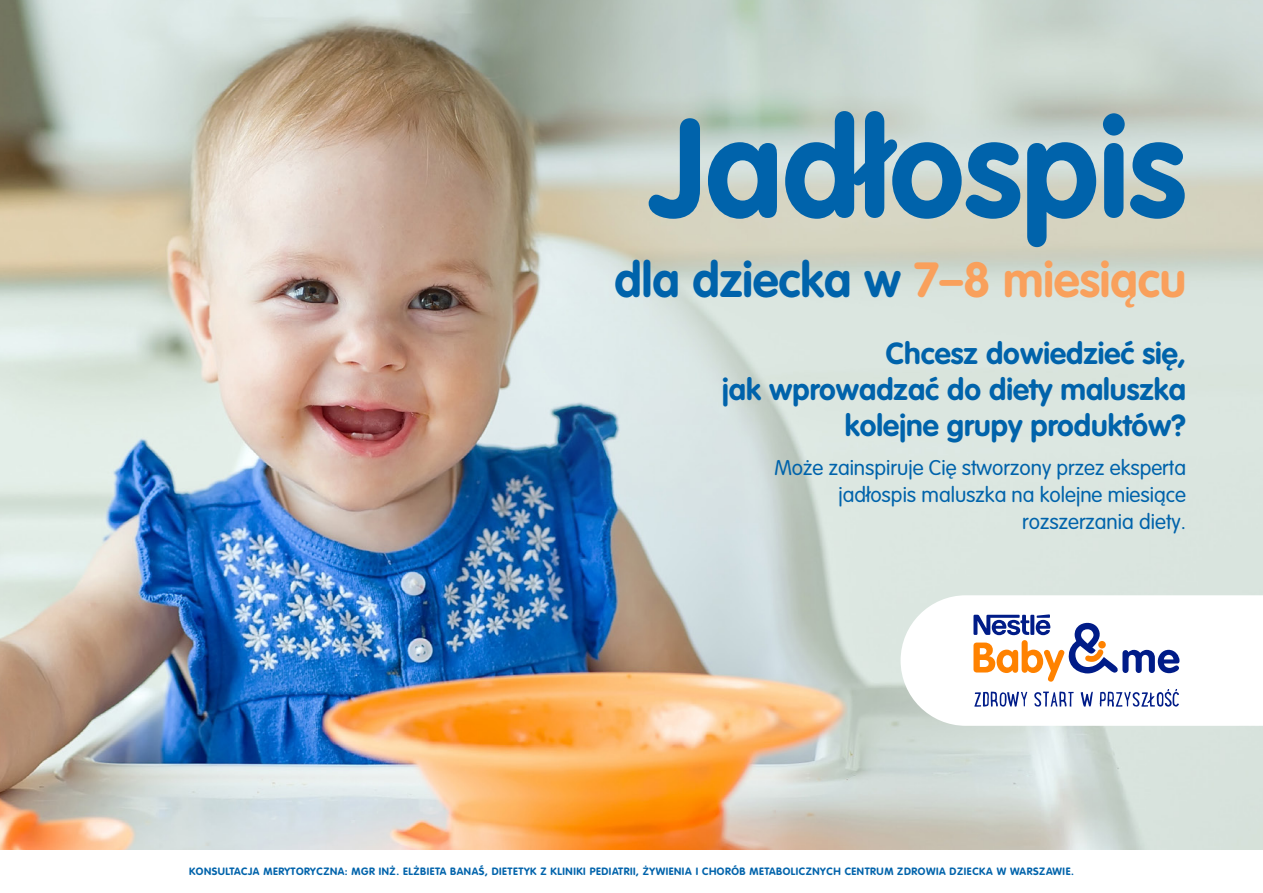
<style>
.page{position:relative;width:1263px;height:893px;background:#fff}
.page>*{position:absolute;margin:0;border:0;box-sizing:border-box;transform-origin:0 0}
.t1{font:700 137.7px "VAG Rounded LT Pro";color:#0063ab}
.t2{font:700 48.6px "VAG Rounded LT Pro";color:#0063ab}
.t3{font:700 30px/36px "VAG Rounded LT Pro";color:#0063ab;text-align:right}
.t4{font:300 21px/27px "VAG Rounded LT Pro";color:#0063ab;text-align:right}
.t5{font:700 10.5px "VAG Rounded LT Pro";letter-spacing:.05em;color:#0063ab}
.s1{color:#f9a05c}
</style>
<div class="page">
<img style="left:0;top:0;width:1263px;height:850px">
<svg style="left:900px;top:595px;width:363px;height:131px"></svg>
<svg style="left:910px;top:614px;width:269px;height:93px"></svg>
<h1 class="t1" style="left:650px;top:82px;width:537px">Jadłospis</h1>
<h2 class="t2" style="left:615px;top:249px;width:573px">dla dziecka w <span class="s1">7–8 miesiącu</span></h2>
<h3 class="t3" style="left:722px;top:335px;width:465px">Chcesz dowiedzieć się,<br>jak wprowadzać do diety maluszka kolejne grupy produktów?</h3>
<h3 class="t4" style="left:774px;top:454px;width:413px">Może zainspiruje Cię stworzony przez eksperta jadłospis maluszka na kolejne miesiące rozszerzania diety.</h3>
<p class="t5" style="left:189px;top:865px;width:886px">KONSULTACJA MERYTORYCZNA: MGR INŻ. ELŻBIETA BANAŚ, DIETETYK Z KLINIKI PEDIATRII, ŻYWIENIA I CHORÓB METABOLICZNYCH CENTRUM ZDROWIA DZIECKA W WARSZAWIE.</p>
</div>
